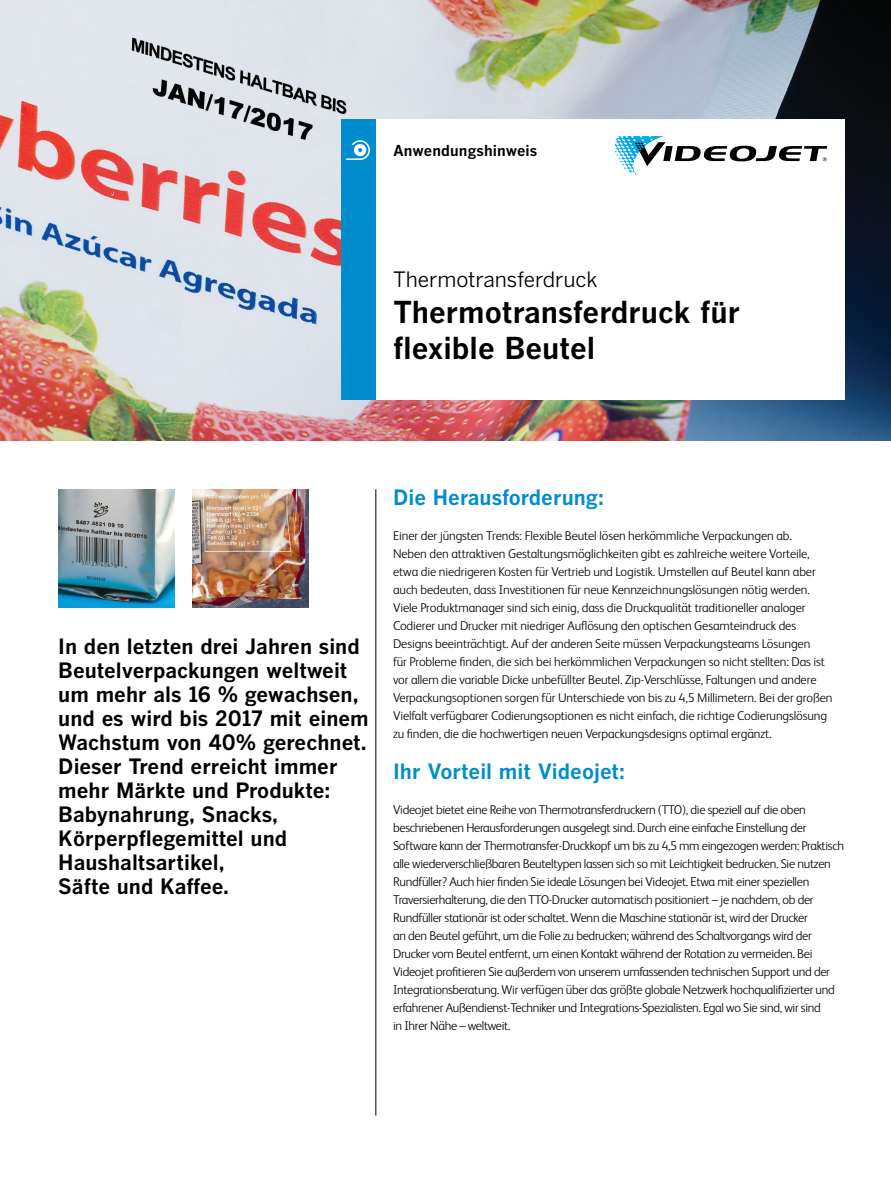
<style>
.page{position:relative;width:891px;height:1188px;background:#fff}
.page>*{position:absolute;margin:0;border:0;box-sizing:border-box;transform-origin:0 0}
.t1{font:30px/36px "Benton Got Bol";color:#000}
.t2{font:21px/24px "Benton Got Bol";color:#000}
.t3{font:21px "Benton Got Bol";color:#008dcd}
.t4{font:21px "Benton Got Reg";letter-spacing:-.005em;color:#000}
.t5{font:15px "Benton Got Bol";letter-spacing:.005em;color:#000}
.t6{font:300 12.75px/18px "FS Albert";letter-spacing:-.025em;color:#000}
</style>
<div class="page">
<img style="left:0;top:0;width:891px;height:441px">
<div style="left:376px;top:119px;width:469px;height:281px;background:#fff"></div>
<div style="left:341px;top:119px;width:35px;height:281px;background:#008dcd"></div>
<svg style="left:615px;top:136px;width:212px;height:39px"></svg>
<svg style="left:346px;top:140px;width:24px;height:20px"></svg>
<hr style="left:375px;top:489px;width:1px;height:627px;background:#000">
<img style="left:58px;top:489px;width:117px;height:119px">
<img style="left:192px;top:489px;width:117px;height:119px">
<p class="t5" style="left:393px;top:141px;width:146px">Anwendungshinweis</p>
<h2 class="t4" style="left:393px;top:267px;width:206px">Thermotransferdruck</h2>
<h1 class="t1" style="left:393px;top:293px;width:349px">Thermotransferdruck für flexible Beutel</h1>
<p class="t2" style="left:58px;top:634px;width:312px">In den letzten drei Jahren sind<br>Beutelverpackungen weltweit um mehr als 16 % gewachsen, und es wird bis 2017 mit einem<br>Wachstum von 40% gerechnet.<br>Dieser Trend erreicht immer mehr Märkte und Produkte:<br>Babynahrung, Snacks,<br>Körperpflegemittel und<br>Haushaltsartikel,<br>Säfte und Kaffee.</p>
<h2 class="t3" style="left:393px;top:484px;width:212px">Die Herausforderung:</h2>
<p class="t6" style="left:393px;top:526px;width:441px">Einer der jüngsten Trends: Flexible Beutel lösen herkömmliche Verpackungen ab.<br>Neben den attraktiven Gestaltungsmöglichkeiten gibt es zahlreiche weitere Vorteile, etwa die niedrigeren Kosten für Vertrieb und Logistik. Umstellen auf Beutel kann aber auch bedeuten, dass Investitionen für neue Kennzeichnungslösungen nötig werden.<br>Viele Produktmanager sind sich einig, dass die Druckqualität traditioneller analoger Codierer und Drucker mit niedriger Auflösung den optischen Gesamteindruck des Designs beeinträchtigt. Auf der anderen Seite müssen Verpackungsteams Lösungen<br>für Probleme finden, die sich bei herkömmlichen Verpackungen so nicht stellten: Das ist vor allem die variable Dicke unbefüllter Beutel. Zip-Verschlüsse, Faltungen und andere Verpackungsoptionen sorgen für Unterschiede von bis zu 4,5 Millimetern. Bei der großen Vielfalt verfügbarer Codierungsoptionen es nicht einfach, die richtige Codierungslösung zu finden, die die hochwertigen neuen Verpackungsdesigns optimal ergänzt.</p>
<h2 class="t3" style="left:393px;top:758px;width:233px">Ihr Vorteil mit Videojet:</h2>
<p class="t6" style="left:393px;top:800px;width:453px">Videojet bietet eine Reihe von Thermotransferdruckern (TTO), die speziell auf die oben beschriebenen Herausforderungen ausgelegt sind. Durch eine einfache Einstellung der Software kann der Thermotransfer-Druckkopf um bis zu 4,5 mm eingezogen werden: Praktisch alle wiederverschließbaren Beuteltypen lassen sich so mit Leichtigkeit bedrucken. Sie nutzen Rundfüller? Auch hier finden Sie ideale Lösungen bei Videojet. Etwa mit einer speziellen Traversierhalterung, die den TTO-Drucker automatisch positioniert – je nachdem, ob der Rundfüller stationär ist oder schaltet. Wenn die Maschine stationär ist, wird der Drucker<br>an den Beutel geführt, um die Folie zu bedrucken; während des Schaltvorgangs wird der Drucker vom Beutel entfernt, um einen Kontakt während der Rotation zu vermeiden. Bei Videojet profitieren Sie außerdem von unserem umfassenden technischen Support und der Integrationsberatung. Wir verfügen über das größte globale Netzwerk hochqualifizierter und erfahrener Außendienst-Techniker und Integrations-Spezialisten. Egal wo Sie sind, wir sind<br>in Ihrer Nähe – weltweit.</p>
</div>
